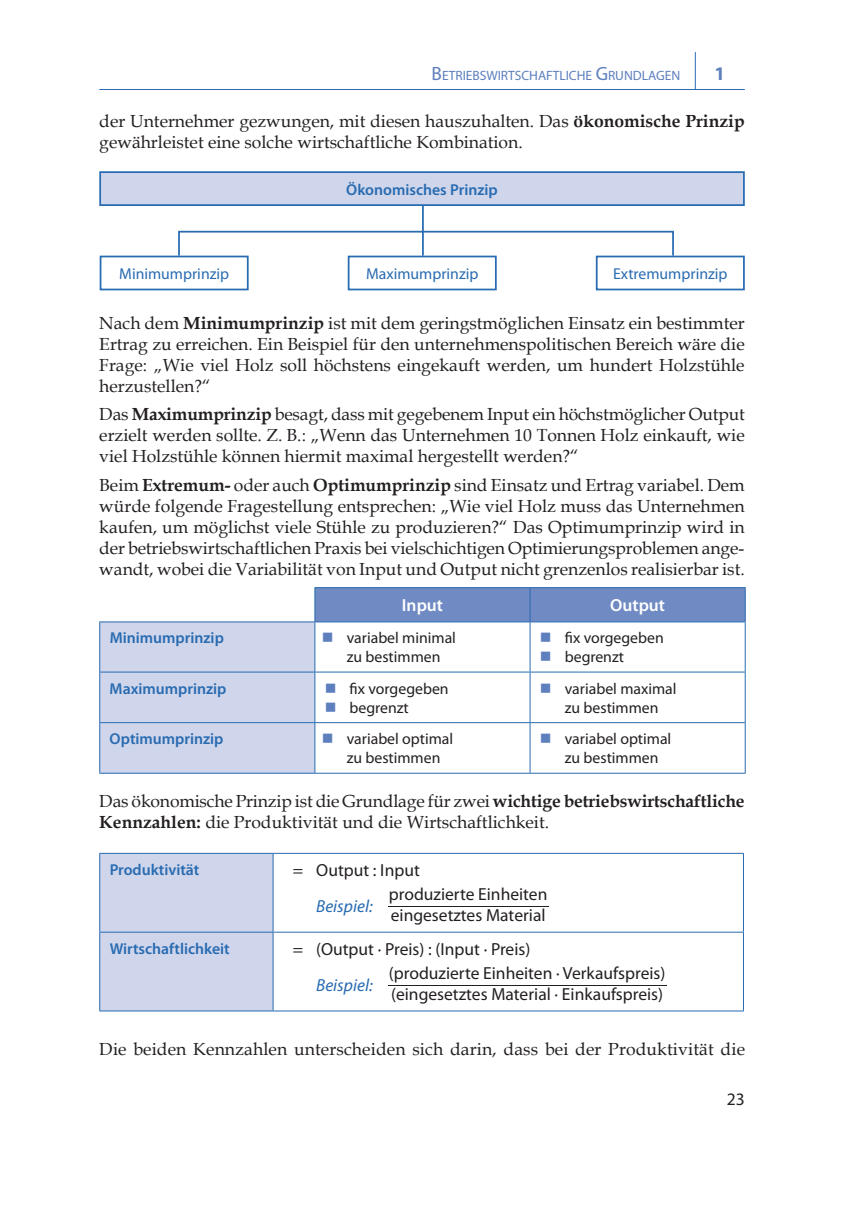
<style>
.page{position:relative;width:859px;height:1221px;background:#fff}
.page>*{position:absolute;margin:0;border:0;box-sizing:border-box;transform-origin:0 0}
.t1{font:700 19.25px "Myriad Pro";color:#5d7fbd}
.t2{font:17.5px/21px "Book Antiqua";color:#231f20;text-align:justify}
.t3{font:17.5px/21.5px "Myriad Pro";color:#231f20}
.t4{font:italic 17.5px "Myriad Pro";color:#286bb1}
.t5{font:600 17.5px "Myriad Pro";color:#fff}
.t6{font:15.75px/18.9px "Myriad Pro";color:#231f20}
.t7{font:600 15.75px "Myriad Pro";color:#286bb1}
.t8{font:15.75px "Myriad Pro";color:#286bb1}
.t9{font:14.88px "Uni Math";color:#231f20;scale:4.55 1}
.t10{font:13.47px "Myriad Pro";letter-spacing:-.005em;color:#5d7fbd}
.s1{font-size:19.25px}
.s2{font-weight:700}
</style>
<div class="page">
<hr style="left:99px;top:89px;width:645px;height:1px;background:#286bb1">
<hr style="left:694px;top:52px;width:1px;height:37px;background:#286bb1">
<hr style="left:422px;top:206px;width:1px;height:49px;background:#286bb1">
<div style="left:100px;top:172px;width:643px;height:33px;background:#cfd5ea"></div>
<div style="left:99px;top:171px;width:645px;height:35px;border:2px solid #286bb1"></div>
<div style="left:178px;top:231px;width:495px;height:25px;border:2px solid #286bb1"></div>
<div style="left:100px;top:255px;width:148px;height:35px;border:2px solid #286bb1"></div>
<div style="left:347px;top:255px;width:149px;height:35px;border:2px solid #286bb1"></div>
<div style="left:595px;top:255px;width:149px;height:35px;border:2px solid #286bb1"></div>
<hr style="left:99px;top:621px;width:216px;height:1px;background:#286bb1">
<hr style="left:99px;top:622px;width:1px;height:49px;background:#286bb1">
<hr style="left:99px;top:671px;width:216px;height:1px;background:#286bb1">
<hr style="left:99px;top:672px;width:1px;height:50px;background:#286bb1">
<hr style="left:99px;top:722px;width:216px;height:1px;background:#286bb1">
<hr style="left:99px;top:723px;width:1px;height:49px;background:#286bb1">
<hr style="left:99px;top:772px;width:216px;height:1px;background:#286bb1">
<div style="left:100px;top:853px;width:172px;height:157px;background:#cfd5ea"></div>
<hr style="left:99px;top:852px;width:174px;height:1px;background:#286bb1">
<hr style="left:99px;top:853px;width:1px;height:78px;background:#286bb1">
<hr style="left:273px;top:852px;width:470px;height:1px;background:#286bb1">
<hr style="left:272px;top:853px;width:1px;height:78px;background:#286bb1">
<hr style="left:742px;top:853px;width:1px;height:78px;background:#286bb1">
<hr style="left:99px;top:931px;width:174px;height:1px;background:#286bb1">
<hr style="left:99px;top:932px;width:1px;height:78px;background:#286bb1">
<hr style="left:273px;top:931px;width:470px;height:1px;background:#286bb1">
<hr style="left:272px;top:932px;width:1px;height:78px;background:#286bb1">
<hr style="left:742px;top:932px;width:1px;height:78px;background:#286bb1">
<hr style="left:99px;top:1010px;width:174px;height:1px;background:#286bb1">
<hr style="left:273px;top:1010px;width:470px;height:1px;background:#286bb1">
<svg style="left:100px;top:587px;width:645px;height:186px"></svg>
<p class="t10" style="left:431px;top:67px;width:250px"><span class="s1">B</span>ETRIEBSWIRTSCHAFTLICHE <span class="s1">G</span>RUNDLAGEN</p>
<p class="t1" style="left:714px;top:63px;width:12px">1</p>
<p class="t2" style="left:99px;top:110px;width:646px">der Unternehmer gezwungen, mit diesen hauszuhalten. Das <span class="s2">ökonomische Prinzip </span>gewährleistet eine solche wirtschaftliche Kombination.</p>
<p class="t7" style="left:346px;top:179px;width:153px">Ökonomisches Prinzip</p>
<p class="t8" style="left:119px;top:264px;width:111px">Minimumprinzip</p>
<p class="t8" style="left:366px;top:264px;width:114px">Maximumprinzip</p>
<p class="t8" style="left:613px;top:264px;width:116px">Extremumprinzip</p>
<p class="t2" style="left:99px;top:312px;width:646px">Nach dem <span class="s2">Minimumprinzip</span> ist mit dem geringstmöglichen Einsatz ein bestimmter Ertrag zu erreichen. Ein Beispiel für den unternehmenspolitischen Bereich wäre die Frage: „Wie viel Holz soll höchstens eingekauft werden, um hundert Holzstühle herzustellen?“</p>
<p class="t2" style="left:99px;top:403px;width:646px">Das <span class="s2">Maximumprinzip</span> besagt, dass mit gegebenem Input ein höchstmöglicher Output erzielt werden sollte. Z. B.: „Wenn das Unternehmen 10 Tonnen Holz einkauft, wie viel Holzstühle können hiermit maximal hergestellt werden?“</p>
<p class="t2" style="left:99px;top:474px;width:646px">Beim <span class="s2">Extremum-</span> oder auch <span class="s2">Optimumprinzip</span> sind Einsatz und Ertrag variabel. Dem würde folgende Fragestellung entsprechen: „Wie viel Holz muss das Unternehmen kaufen, um möglichst viele Stühle zu produzieren?“ Das Optimumprinzip wird in der betriebswirtschaftlichen Praxis bei vielschichtigen Optimierungsproblemen ange&shy;wandt, wobei die Variabilität von Input und Output nicht grenzenlos realisierbar ist.</p>
<p class="t5" style="left:402px;top:593px;width:43px">Input</p>
<p class="t5" style="left:610px;top:593px;width:56px">Output</p>
<p class="t7" style="left:110px;top:628px;width:116px">Minimumprinzip</p>
<p class="t6" style="left:346px;top:628px;width:111px">variabel minimal zu bestimmen</p>
<p class="t6" style="left:564px;top:628px;width:100px">fix vorgegeben begrenzt</p>
<p class="t7" style="left:110px;top:678px;width:118px">Maximumprinzip</p>
<p class="t6" style="left:349px;top:678px;width:100px">fix vorgegeben begrenzt</p>
<p class="t6" style="left:564px;top:678px;width:113px">variabel maximal zu bestimmen</p>
<p class="t7" style="left:110px;top:729px;width:115px">Optimumprinzip</p>
<p class="t6" style="left:346px;top:729px;width:108px">variabel optimal zu bestimmen</p>
<p class="t6" style="left:564px;top:729px;width:108px">variabel optimal zu bestimmen</p>
<p class="t2" style="left:99px;top:790px;width:646px">Das ökonomische Prinzip ist die Grundlage für zwei <span class="s2">wichtige betriebswirtschaftliche<br>Kennzahlen:</span> die Produktivität und die Wirtschaftlichkeit.</p>
<p class="t7" style="left:110px;top:859px;width:91px">Produktivität</p>
<p class="t3" style="left:293px;top:859px;width:128px">= Output : Input</p>
<p class="t4" style="left:316px;top:897px;width:58px">Beispiel:</p>
<p class="t3" style="left:389px;top:883px;width:160px">produzierte Einheiten</p>
<p class="t9" style="left:388px;top:892px;width:37px">____</p>
<p class="t3" style="left:390px;top:904px;width:156px">eingesetztes Material</p>
<p class="t7" style="left:110px;top:938px;width:122px">Wirtschaftlichkeit</p>
<p class="t3" style="left:293px;top:938px;width:239px">= (Output · Preis) : (Input · Preis)</p>
<p class="t4" style="left:316px;top:975px;width:58px">Beispiel:</p>
<p class="t3" style="left:389px;top:961px;width:278px">(produzierte Einheiten · Verkaufspreis) (eingesetztes Material · Einkaufspreis)</p>
<p class="t2" style="left:99px;top:1037px;width:647px">Die beiden Kennzahlen unterscheiden sich darin, dass bei der Produktivität die</p>
<p class="t3" style="left:726px;top:1088px;width:19px">23</p>
</div>
